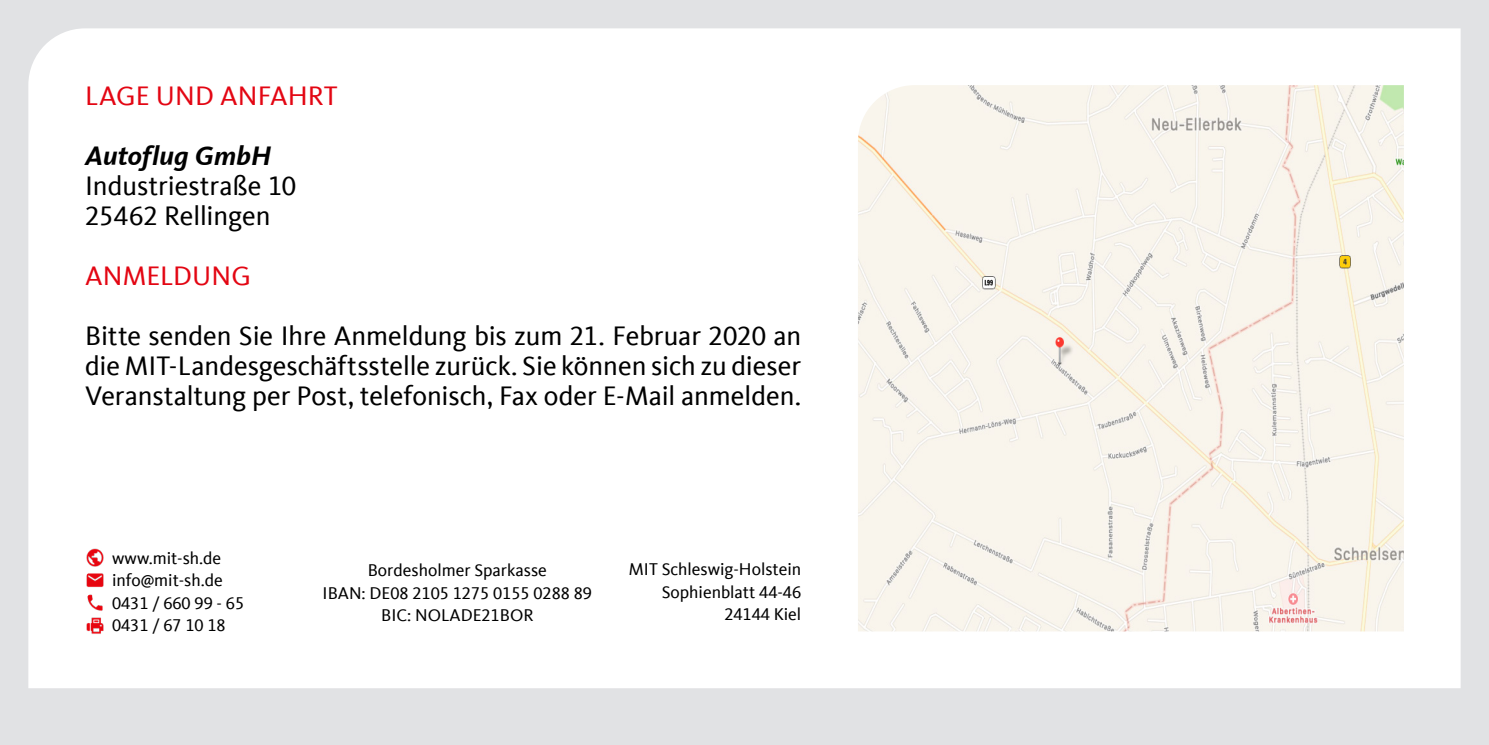
<style>
.page{position:relative;width:1489px;height:745px;background:#fff}
.page>*{position:absolute;margin:0;border:0;box-sizing:border-box;transform-origin:0 0}
.t1{font:27.5px/30px "CDU Kievit Tab";color:#000}
.t2{font:27.5px "CDU Kievit Tab";letter-spacing:.005em;color:#e30613}
.t3{font:italic 700 27.5px "CDU Kievit Tab";color:#000}
.t4{font:17.5px/22.5px "CDU Kievit Tab";color:#000;text-align:center}
</style>
<div class="page">
<div style="left:0;top:0;width:1488px;height:744px;background:#e1e2e4"></div>
<div style="left:28px;top:28px;width:1432px;height:659px;background:#fff"></div>
<img style="left:85px;top:569px;width:20px;height:20px">
<img style="left:85px;top:547px;width:20px;height:20px">
<img style="left:85px;top:592px;width:20px;height:20px">
<img style="left:85px;top:614px;width:20px;height:20px">
<img style="left:857px;top:85px;width:546px;height:546px">
<p class="t2" style="left:85px;top:80px;width:254px">LAGE UND ANFAHRT</p>
<p class="t3" style="left:85px;top:139px;width:188px">Autoflug GmbH</p>
<p class="t1" style="left:85px;top:171px;width:212px">Industriestraße 10<br>25462 Rellingen</p>
<p class="t2" style="left:85px;top:260px;width:167px">ANMELDUNG</p>
<p class="t1" style="left:85px;top:321px;width:717px;text-align:justify">Bitte senden Sie Ihre Anmeldung bis zum 21. Februar 2020 an die MIT-Landesgeschäftsstelle zurück. Sie können sich zu dieser Veranstaltung per Post, telefonisch, Fax oder E-Mail anmelden.</p>
<p class="t4" style="left:112px;top:546px;width:134px;text-align:left">www.mit-sh.de info@mit-sh.de<br>0431 / 660 99 - 65<br>0431 / 67 10 18</p>
<p class="t4" style="left:629px;top:557px;width:174px;text-align:right">MIT Schleswig-Holstein<br>Sophienblatt 44-46<br>24144 Kiel</p>
<p class="t4" style="left:322px;top:559px;width:271px">Bordesholmer Sparkasse<br>IBAN: DE08 2105 1275 0155 0288 89<br>BIC: NOLADE21BOR</p>
</div>
